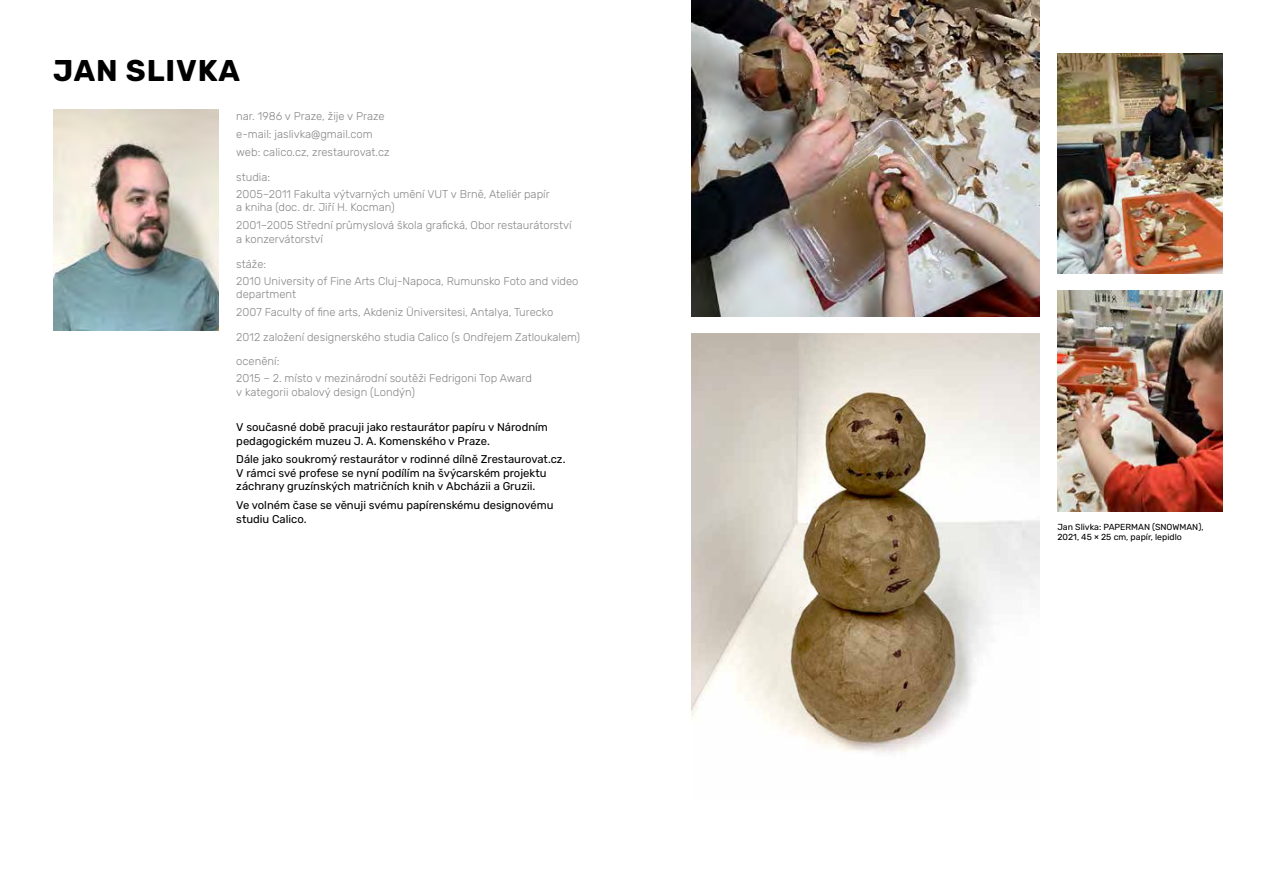
<style>
.page{position:relative;width:1276px;height:869px;background:#fff}
.page>*{position:absolute;margin:0;border:0;box-sizing:border-box;transform-origin:0 0}
.t1{font:700 30px "Rubik";letter-spacing:.03em;color:#000}
.t2{font:300 11.25px/17.8px "Rubik";color:#878787}
.t3{font:11.25px/13.5px "Rubik";color:#000}
.t4{font:8.75px/10.5px "Rubik";color:#000}
</style>
<div class="page">
<img style="left:53px;top:110px;width:166px;height:220px">
<img style="left:691px;top:333px;width:348px;height:420px">
<img style="left:691px;top:0;width:348px;height:316px">
<img style="left:1057px;top:53px;width:165px;height:221px">
<img style="left:1057px;top:290px;width:165px;height:220px">
<h1 class="t1" style="left:53px;top:54px;width:188px">JAN SLIVKA</h1>
<p class="t2" style="left:236px;top:108px;width:155px">nar. 1986 v Praze, žije v Praze e‑mail: jaslivka@gmail.com web: calico.cz, zrestaurovat.cz</p>
<p class="t2" style="left:236px;top:169px;width:315px;line-height:17px">studia:<br>2005–2011 Fakulta výtvarných umění VUT v Brně, Ateliér papír</p>
<p class="t2" style="left:236px;top:199px;width:337px">a kniha (doc. dr. Jiří H. Kocman)<br>2001–2005 Střední průmyslová škola grafická, Obor restaurátorství</p>
<p class="t2" style="left:236px;top:230px;width:88px">a konzervátorství</p>
<p class="t2" style="left:236px;top:255px;width:344px;line-height:17px">stáže:<br>2010 University of Fine Arts Cluj‑Napoca, Rumunsko Foto and video</p>
<p class="t2" style="left:236px;top:285px;width:318px">department<br>2007 Faculty of fine arts, Akdeniz Üniversitesi, Antalya, Turecko</p>
<p class="t2" style="left:236px;top:325px;width:345px;line-height:24.1px">2012 založení designerského studia Calico (s Ondřejem Zatloukalem) ocenění:</p>
<p class="t2" style="left:236px;top:371px;width:297px;line-height:13.5px">2015 – 2. místo v mezinárodní soutěži Fedrigoni Top Award v kategorii obalový design (Londýn)</p>
<p class="t3" style="left:236px;top:420px;width:313px">V současné době pracuji jako restaurátor papíru v Národním pedagogickém muzeu J. A. Komenského v Praze.</p>
<p class="t3" style="left:236px;top:453px;width:331px">Dále jako soukromý restaurátor v rodinné dílně Zrestaurovat.cz.<br>V rámci své profese se nyní podílím na švýcarském projektu záchrany gruzínských matričních knih v Abcházii a Gruzii.</p>
<p class="t3" style="left:236px;top:498px;width:319px">Ve volném čase se věnuji svému papírenskému designovému studiu Calico.</p>
<p class="t4" style="left:1057px;top:521px;width:148px">Jan Slivka: PAPERMAN (SNOWMAN),<br>2021, 45 × 25 cm, papír, lepidlo</p>
</div>
